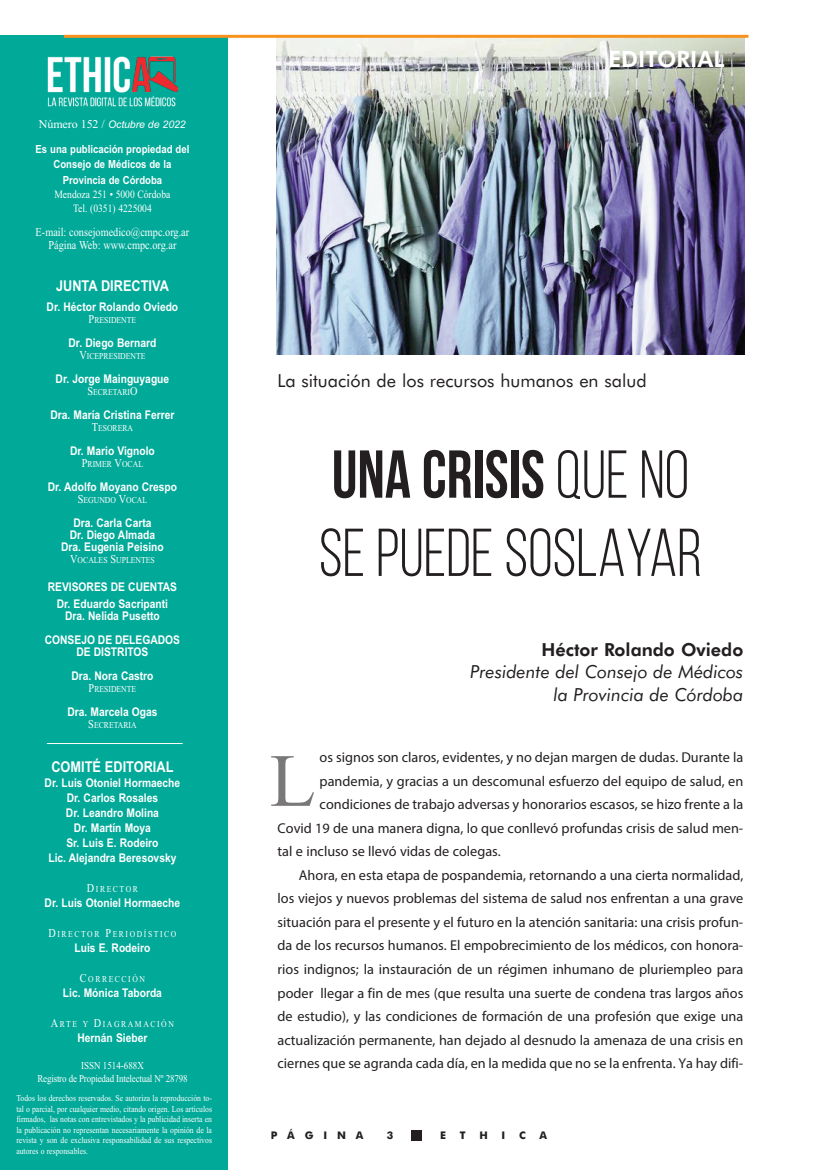
<style>
.page{position:relative;width:830px;height:1170px;background:#fff}
.page>*{position:absolute;margin:0;border:0;box-sizing:border-box;transform-origin:0 0}
.t1{font:75px "Times New Roman";color:rgb(35 31 32/.6)}
.t2{font:67.5px/78.2px "Bebas Neue";color:#231f20;scale:.95 1}
.t3{font:800 22.5px "Futura BT";color:#fff}
.t4{font:italic 18px/22.5px "Futura BT";color:#231f20;text-align:right}
.t5{font:18px "Futura BT";color:#231f20}
.t6{font:800 18px "Futura BT";color:#231f20}
.t7{font:700 14.85px "Arial";color:#fff;scale:.86 1}
.t8{font:14.25px "Myriad Pro";color:#231f20}
.t9{font:700 12px/15px "Arial";color:#fff;text-align:center;scale:.86 1}
.t10{font:12px/12.5px "Times New Roman";color:#fff;text-align:center;scale:.86 1}
.t11{font:700 11.25px/15.5px "Arial";color:#fff;text-align:center;scale:.86 1}
.t12{font:11.25px/14px "Times New Roman";color:#fff;text-align:center;scale:.86 1}
.t13{font:10.5px/13.5px "Times New Roman";letter-spacing:-.02em;color:#fff;text-align:center;scale:.86 1}
.t14{font:italic 10.5px "Arial";letter-spacing:-.01em;color:#fff}
.t15{font:700 10.5px "Futura BT";letter-spacing:.935em;color:#231f20}
.t16{font:9px/10.5px "Times New Roman";color:#fff;text-align:justify;scale:.86 1}
.t17{font:9px "Times New Roman";letter-spacing:.2em;color:#fff;scale:.86 1}
.s1{font-family:"Times New Roman";font-style:normal;font-size:11.85px}
.s2{font-size:12px}
.s3{font-weight:700}
</style>
<div class="page">
<img style="left:276px;top:38px;width:468px;height:316px">
<div style="left:0;top:36px;width:227px;height:1133px;background:#00a998"></div>
<hr style="left:64px;top:35px;width:684px;height:3px;background:#f7931d">
<img style="left:47px;top:56px;width:132px;height:51px">
<hr style="left:47px;top:743px;width:136px;height:1px;background:#fff">
<div style="left:410px;top:1129px;width:11px;height:11px;background:#231f20"></div>
<p class="t14" style="left:39px;top:118px;width:148px"><span class="s1">Número 152 /</span> Octubre de 2022</p>
<p class="t11" style="left:36px;top:141px;width:180px">Es una publicación propiedad del<br>Consejo de Médicos de la<br>Provincia de Córdoba</p>
<p class="t12" style="left:54px;top:187px;width:136px">Mendoza 251 • 5000 Córdoba<br>Tel. (0351) 4225004</p>
<p class="t10" style="left:36px;top:226px;width:180px">E-mail: consejomedico@cmpc.org.ar<br>Página Web: www.cmpc.org.ar</p>
<p class="t7" style="left:56px;top:277px;width:133px">JUNTA DIRECTIVA</p>
<p class="t9" style="left:47px;top:299px;width:154px">Dr. Héctor Rolando Oviedo</p>
<p class="t16" style="left:89px;top:314px;width:57px"><span class="s2">P</span>RESIDENTE</p>
<p class="t9" style="left:68px;top:335px;width:104px">Dr. Diego Bernard</p>
<p class="t16" style="left:79px;top:350px;width:78px"><span class="s2">V</span>ICEPRESIDENTE</p>
<p class="t9" style="left:56px;top:371px;width:133px">Dr. Jorge Mainguyague</p>
<p class="t16" style="left:87px;top:386px;width:60px"><span class="s2">S</span>ECRETARI<span class="s2">O</span></p>
<p class="t9" style="left:50px;top:407px;width:146px">Dra. María Cristina Ferrer</p>
<p class="t16" style="left:92px;top:422px;width:50px"><span class="s2">T</span>ESORERA</p>
<p class="t9" style="left:70px;top:443px;width:100px">Dr. Mario Vignolo</p>
<p class="t16" style="left:82px;top:458px;width:73px"><span class="s2">P</span>RIMER <span class="s2">V</span>OCAL</p>
<p class="t9" style="left:48px;top:479px;width:152px">Dr. Adolfo Moyano Crespo</p>
<p class="t16" style="left:78px;top:494px;width:82px"><span class="s2">S</span>EGUNDO <span class="s2">V</span>OCAL</p>
<p class="t9" style="left:61px;top:516px;width:121px;line-height:12px">Dra. Carla Carta<br>Dr. Diego Almada<br>Dra. Eugenia Peisino</p>
<p class="t16" style="left:70px;top:554px;width:100px"><span class="s2">V</span>OCALES <span class="s2">S</span>UPLENTES</p>
<p class="t9" style="left:48px;top:579px;width:152px;line-height:16.5px">REVISORES DE CUENTAS<br>Dr. Eduardo Sacripanti</p>
<p class="t9" style="left:45px;top:603px;width:159px;line-height:24px">Dra. Nelida Pusetto<br>CONSEJO DE DELEGADOS</p>
<p class="t9" style="left:71px;top:639px;width:97px;line-height:24px">DE DISTRITOS<br>Dra. Nora Castro</p>
<p class="t16" style="left:89px;top:683px;width:57px"><span class="s2">P</span>RESIDENTE</p>
<p class="t9" style="left:67px;top:704px;width:106px">Dra. Marcela Ogas</p>
<p class="t16" style="left:88px;top:719px;width:58px"><span class="s2">S</span>ECRETARIA</p>
<p class="t7" style="left:51px;top:757px;width:143px">COMITÉ EDITORIAL</p>
<p class="t9" style="left:45px;top:775px;width:159px">Dr. Luis Otoniel Hormaeche<br>Dr. Carlos Rosales<br>Dr. Leandro Molina<br>Dr. Martín Moya<br>Sr. Luis E. Rodeiro<br>Lic. Alejandra Beresovsky</p>
<p class="t17" style="left:87px;top:883px;width:61px"><span class="s2">D</span>IRECTOR</p>
<p class="t9" style="left:45px;top:895px;width:159px">Dr. Luis Otoniel Hormaeche</p>
<p class="t17" style="left:48px;top:928px;width:150px"><span class="s2">D</span>IRECTOR <span class="s2">P</span>ERIODÍSTICO</p>
<p class="t9" style="left:74px;top:940px;width:90px">Luis E. Rodeiro</p>
<p class="t17" style="left:80px;top:973px;width:77px"><span class="s2">C</span>ORRECCIÓN</p>
<p class="t9" style="left:63px;top:985px;width:117px">Lic. Mónica Taborda</p>
<p class="t17" style="left:51px;top:1018px;width:144px"><span class="s2">A</span>RTE Y <span class="s2">D</span>IAGRAMACIÓN</p>
<p class="t9" style="left:77px;top:1030px;width:83px">Hernán Sieber</p>
<p class="t13" style="left:37px;top:1058px;width:176px">ISSN 1514-688X<br>Registro de Propiedad Intelectual Nº 28798</p>
<p class="t16" style="left:16px;top:1092px;width:229px">Todos los derechos reservados. Se autoriza la reproducción to&shy;tal o parcial, por cualquier medio, citando origen. Los artículos firmados, las notas con entrevistados y la publicidad inserta en la publicación no representan necesariamente la opinión de la revista y son de exclusiva responsabilidad de sus respectivos autores o responsables.</p>
<h3 class="t3" style="left:608px;top:46px;width:118px">EDITORIAL</h3>
<p class="t5" style="left:277px;top:370px;width:370px">La situación de los recursos humanos en salud</p>
<h2 class="t2" style="left:319px;top:435px;width:404px"><span class="s3">UNA CRISIS</span> QUE NO<br>SE PUEDE SOSLAYAR</h2>
<p class="t6" style="left:541px;top:639px;width:203px">Héctor Rolando Oviedo</p>
<p class="t4" style="left:470px;top:660px;width:274px">Presidente del Consejo de Médicos la Provincia de Córdoba</p>
<p class="t8" style="left:319px;top:751px;width:425px">os signos son claros, evidentes, y no dejan margen de dudas. Durante la</p>
<p class="t8" style="left:319px;top:775px;width:425px">pandemia, y gracias a un descomunal esfuerzo del equipo de salud, en</p>
<p class="t8" style="left:319px;top:799px;width:425px">condiciones de trabajo adversas y honorarios escasos, se hizo frente a la</p>
<p class="t8" style="left:277px;top:822px;width:467px">Covid 19 de una manera digna, lo que conllevó profundas crisis de salud men-</p>
<p class="t8" style="left:277px;top:846px;width:225px">tal e incluso se llevó vidas de colegas.</p>
<p class="t8" style="left:299px;top:869px;width:446px">Ahora, en esta etapa de pospandemia, retornando a una cierta normalidad,</p>
<p class="t8" style="left:277px;top:893px;width:467px">los viejos y nuevos problemas del sistema de salud nos enfrentan a una grave</p>
<p class="t8" style="left:277px;top:916px;width:467px">situación para el presente y el futuro en la atención sanitaria: una crisis profun-</p>
<p class="t8" style="left:277px;top:940px;width:467px">da de los recursos humanos. El empobrecimiento de los médicos, con honora-</p>
<p class="t8" style="left:277px;top:963px;width:467px">rios indignos; la instauración de un régimen inhumano de pluriempleo para</p>
<p class="t8" style="left:277px;top:987px;width:467px">poder llegar a fin de mes (que resulta una suerte de condena tras largos años</p>
<p class="t8" style="left:277px;top:1010px;width:467px">de estudio), y las condiciones de formación de una profesión que exige una</p>
<p class="t8" style="left:277px;top:1034px;width:467px">actualización permanente, han dejado al desnudo la amenaza de una crisis en</p>
<p class="t8" style="left:277px;top:1058px;width:467px">ciernes que se agranda cada día, en la medida que no se la enfrenta. Ya hay difi-</p>
<h1 class="t1" style="left:269px;top:736px;width:47px">L</h1>
<p class="t15" style="left:270px;top:1128px;width:94px">PÁGINA</p>
<p class="t15" style="left:386px;top:1128px;width:8px">3</p>
<p class="t15" style="left:440px;top:1128px;width:7px">E</p>
<p class="t15" style="left:459px;top:1128px;width:7px">T</p>
<p class="t15" style="left:479px;top:1128px;width:10px">H</p>
<p class="t15" style="left:501px;top:1128px;width:5px">I</p>
<p class="t15" style="left:519px;top:1128px;width:8px">C</p>
<p class="t15" style="left:539px;top:1128px;width:9px">A</p>
</div>
